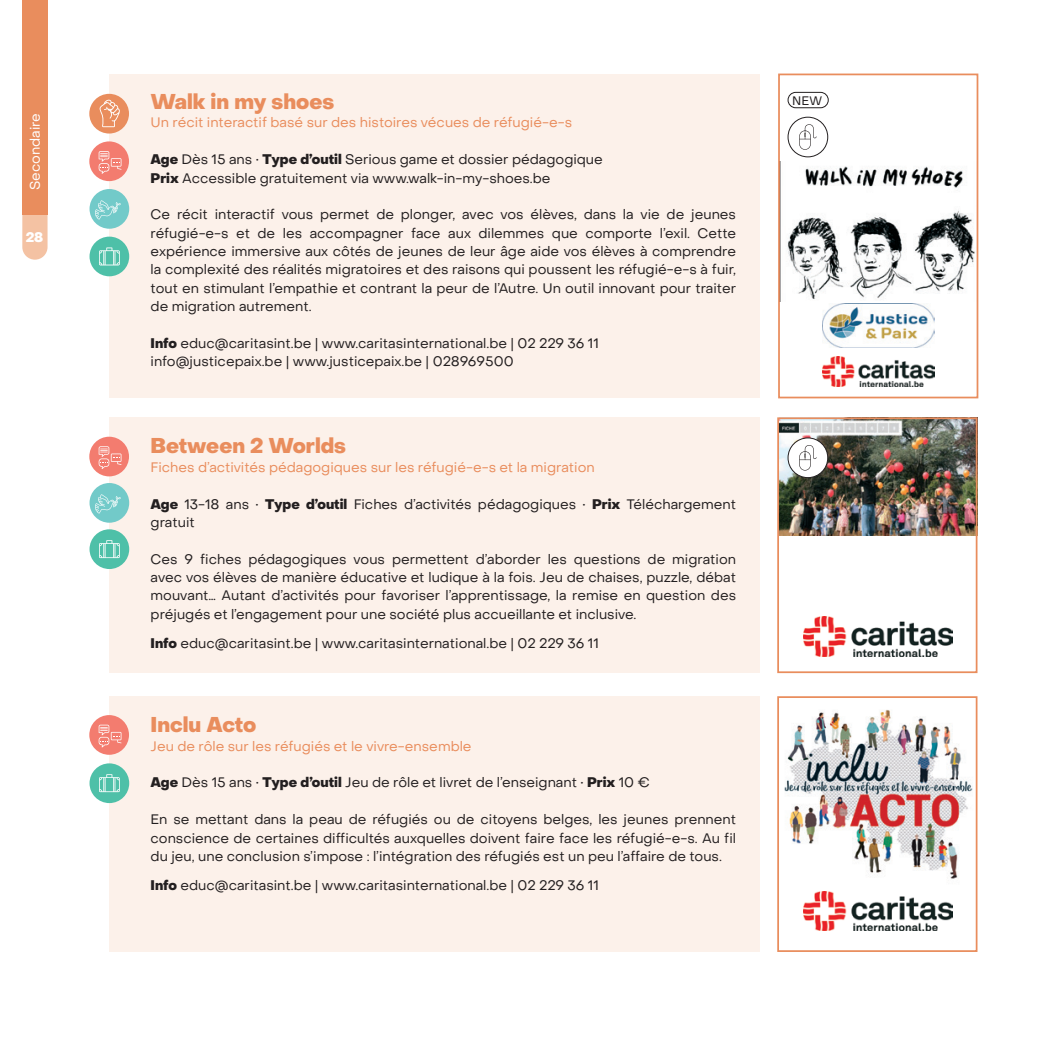
<style>
.page{position:relative;width:1042px;height:1042px;background:#fff}
.page>*{position:absolute;margin:0;border:0;box-sizing:border-box;transform-origin:0 0}
.t1{font:800 21px "Object Sans";color:#e98d5d}
.t2{font:13.65px/18.4px "Object Sans";color:#231f20}
.t3{font:13.65px "Object Sans";color:#e98d5d}
.t4{font:13.65px "Object Sans";color:#fff}
.t5{font:800 13.65px "Object Sans";color:#fff}
.t6{font:12.25px "Object Sans";color:#231f20}
.s1{font-weight:800}
</style>
<div class="page">
<svg style="left:22px;top:215px;width:26px;height:45px"></svg>
<div style="left:22px;top:0;width:26px;height:215px;background:#e98d5d"></div>
<img style="left:780px;top:420px;width:194px;height:116px">
<img style="left:784px;top:710px;width:189px;height:169px">
<div style="left:109px;top:74px;width:650px;height:324px;background:#fcf1ea"></div>
<div style="left:109px;top:417px;width:650px;height:256px;background:#fcf1ea"></div>
<div style="left:109px;top:696px;width:650px;height:256px;background:#fcf1ea"></div>
<img style="left:787px;top:166px;width:188px;height:133px">
<div style="left:788px;top:117px;width:40px;height:40px;border:1px solid #231f20;border-radius:50%"></div>
<svg style="left:799px;top:124px;width:17px;height:26px"></svg>
<div style="left:788px;top:438px;width:40px;height:40px;background:#fff;border-radius:50%"></div>
<div style="left:788px;top:438px;width:40px;height:40px;border:1px solid #231f20;border-radius:50%"></div>
<svg style="left:799px;top:445px;width:17px;height:25px"></svg>
<div style="left:89px;top:141px;width:40px;height:40px;background:#f37c6f;border-radius:50%"></div>
<svg style="left:99px;top:151px;width:22px;height:23px"></svg>
<div style="left:89px;top:437px;width:40px;height:39px;background:#f37c6f;border-radius:50%"></div>
<svg style="left:99px;top:446px;width:22px;height:23px"></svg>
<div style="left:89px;top:715px;width:40px;height:40px;background:#f37c6f;border-radius:50%"></div>
<svg style="left:99px;top:725px;width:22px;height:22px"></svg>
<div style="left:788px;top:92px;width:40px;height:16px;border:1px solid #231f20;border-radius:8px"></div>
<div style="left:90px;top:237px;width:39px;height:39px;background:#4ec0a8;border-radius:50%"></div>
<svg style="left:99px;top:247px;width:21px;height:18px"></svg>
<div style="left:90px;top:529px;width:39px;height:40px;background:#4ec0a8;border-radius:50%"></div>
<svg style="left:99px;top:540px;width:21px;height:18px"></svg>
<div style="left:90px;top:763px;width:39px;height:40px;background:#4ec0a8;border-radius:50%"></div>
<svg style="left:99px;top:774px;width:21px;height:18px"></svg>
<div style="left:89px;top:94px;width:40px;height:40px;background:#e98d5d;border-radius:50%"></div>
<svg style="left:100px;top:99px;width:20px;height:28px"></svg>
<div style="left:90px;top:189px;width:39px;height:40px;background:#72cac9;border-radius:50%"></div>
<svg style="left:95px;top:200px;width:26px;height:19px"></svg>
<div style="left:90px;top:483px;width:39px;height:40px;background:#72cac9;border-radius:50%"></div>
<svg style="left:95px;top:494px;width:26px;height:19px"></svg>
<img style="left:822px;top:357px;width:112px;height:29px">
<img style="left:822px;top:303px;width:112px;height:45px">
<img style="left:804px;top:616px;width:148px;height:40px">
<img style="left:804px;top:891px;width:148px;height:40px">
<div style="left:777px;top:696px;width:200px;height:256px;border:2px solid #e98d5d"></div>
<div style="left:777px;top:417px;width:200px;height:256px;border:2px solid #e98d5d"></div>
<div style="left:778px;top:74px;width:200px;height:324px;border:2px solid #e98d5d"></div>
<p class="t4" style="left:27px;top:190px;width:79px;rotate:-90deg">Secondaire</p>
<p class="t5" style="left:26px;top:229px;width:19px">28</p>
<h1 class="t1" style="left:151px;top:89px;width:185px">Walk in my shoes</h1>
<p class="t3" style="left:151px;top:114px;width:423px">Un récit interactif basé sur des histoires vécues de réfugié-e-s</p>
<p class="t2" style="left:151px;top:150px;width:454px"><span class="s1">Age</span> Dès 15 ans • <span class="s1">Type d’outil</span> Serious game et dossier pédagogique<br><span class="s1">Prix</span> Accessible gratuitement via www.walk-in-my-shoes.be</p>
<p class="t2" style="left:151px;top:205px;width:587px;text-align:justify">Ce récit interactif vous permet de plonger, avec vos élèves, dans la vie de jeunes réfugié-e-s et de les accompagner face aux dilemmes que comporte l’exil. Cette expérience immersive aux côtés de jeunes de leur âge aide vos élèves à comprendre la complexité des réalités migratoires et des raisons qui poussent les réfugié-e-s à fuir, tout en stimulant l’empathie et contrant la peur de l’Autre. Un outil innovant pour traiter de migration autrement.</p>
<p class="t2" style="left:151px;top:334px;width:450px"><span class="s1">Info</span> educ@caritasint.be | www.caritasinternational.be | 02 229 36 11 info@justicepaix.be | www.justicepaix.be | 028969500</p>
<h1 class="t1" style="left:151px;top:433px;width:197px">Between 2 Worlds</h1>
<p class="t3" style="left:151px;top:459px;width:446px">Fiches d’activités pédagogiques sur les réfugié-e-s et la migration</p>
<p class="t2" style="left:151px;top:495px;width:587px"><span class="s1">Age</span> 13-18 ans • <span class="s1">Type d’outil</span> Fiches d’activités pédagogiques • <span class="s1">Prix</span> Téléchargement gratuit</p>
<p class="t2" style="left:151px;top:550px;width:587px;text-align:justify">Ces 9 fiches pédagogiques vous permettent d’aborder les questions de migration avec vos élèves de manière éducative et ludique à la fois. Jeu de chaises, puzzle, débat mouvant… Autant d’activités pour favoriser l’apprentissage, la remise en question des préjugés et l’engagement pour une société plus accueillante et inclusive.</p>
<p class="t2" style="left:151px;top:634px;width:450px"><span class="s1">Info</span> educ@caritasint.be | www.caritasinternational.be | 02 229 36 11</p>
<h1 class="t1" style="left:151px;top:712px;width:107px">Inclu Acto</h1>
<p class="t3" style="left:151px;top:737px;width:322px">Jeu de rôle sur les réfugiés et le vivre-ensemble</p>
<p class="t2" style="left:151px;top:773px;width:501px"><span class="s1">Age</span> Dès 15 ans • <span class="s1">Type d’outil</span> Jeu de rôle et livret de l’enseignant • <span class="s1">Prix</span> 10 €</p>
<p class="t2" style="left:151px;top:810px;width:587px;text-align:justify">En se mettant dans la peau de réfugiés ou de citoyens belges, les jeunes prennent conscience de certaines difficultés auxquelles doivent faire face les réfugié-e-s. Au fil du jeu, une conclusion s’impose : l’intégration des réfugiés est un peu l’affaire de tous.</p>
<p class="t2" style="left:151px;top:876px;width:450px"><span class="s1">Info</span> educ@caritasint.be | www.caritasinternational.be | 02 229 36 11</p>
<p class="t6" style="left:792px;top:93px;width:32px">NEW</p>
</div>
